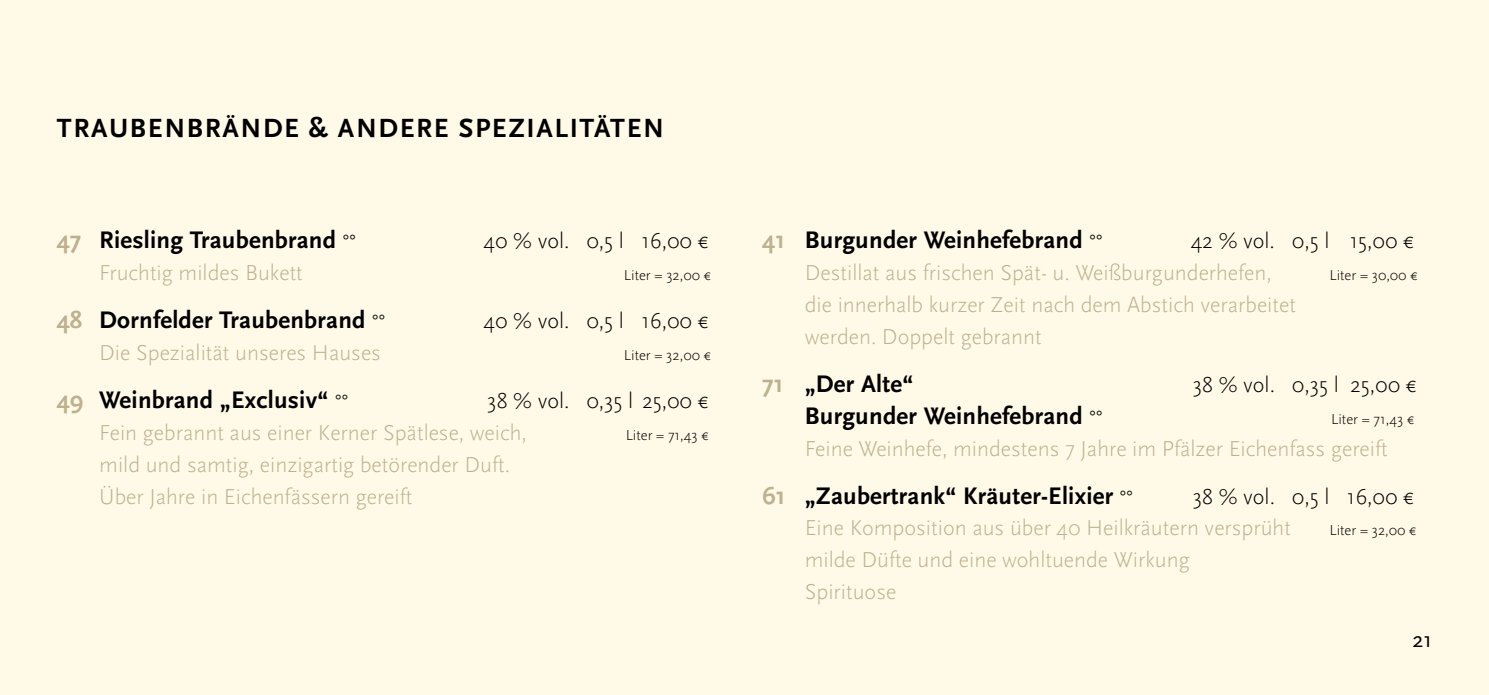
<style>
.page{position:relative;width:1489px;height:695px;background:#fff}
.page>*{position:absolute;margin:0;border:0;box-sizing:border-box;transform-origin:0 0}
.t1{font:700 27.5px "Scala Sans Pro";letter-spacing:.06em;color:#000}
.t2{font:700 25px "Scala Sans Pro";letter-spacing:.01em;color:#000}
.t3{font:300 22.5px/32px "Scala Sans Pro";color:#beb18f}
.t4{font:300 22.5px "Scala Sans Pro";color:#000}
.t5{font:22.5px "Scala Sans Pro";color:#000}
.t6{font:300 15px "Scala Sans Pro";color:#000}
.s1{color:#beb18f}
.s2{font-weight:300;font-size:20px}
</style>
<div class="page">
<div style="left:0;top:0;width:1488px;height:694px;background:#fffae7"></div>
<p class="t1" style="left:57px;top:111px;width:36px">Traubenbr</p>
<p class="t1" style="left:222px;top:111px;width:38px">ände</p>
<p class="t1" style="left:309px;top:111px;width:66px">&amp; Andere</p>
<p class="t1" style="left:458px;top:111px;width:32px">Spezialit</p>
<p class="t1" style="left:594px;top:111px;width:35px">äten</p>
<p class="t2" style="left:57px;top:225px;width:300px"><span class="s1">47</span> Riesling Traubenbrand <span class="s2">°°</span></p>
<p class="t4" style="left:483px;top:228px;width:227px">40 % vol. 0,5 l 16,00 €</p>
<p class="t3" style="left:99px;top:257px;width:205px">Fruchtig mildes Bukett</p>
<p class="t6" style="left:624px;top:267px;width:89px">Liter = 32,00 €</p>
<p class="t2" style="left:57px;top:305px;width:330px"><span class="s1">48</span> Dornfelder Traubenbrand <span class="s2">°°</span></p>
<p class="t4" style="left:483px;top:308px;width:227px">40 % vol. 0,5 l 16,00 €</p>
<p class="t3" style="left:99px;top:336px;width:283px">Die Spezialität unseres Hauses</p>
<p class="t6" style="left:624px;top:346px;width:89px">Liter = 32,00 €</p>
<p class="t2" style="left:57px;top:385px;width:293px"><span class="s1">49</span> Weinbrand „Exclusiv“ <span class="s2">°°</span></p>
<p class="t4" style="left:487px;top:387px;width:223px">38 % vol. 0,35 l 25,00 €</p>
<p class="t3" style="left:99px;top:416px;width:429px">Fein gebrannt aus einer Kerner Spätlese, weich,</p>
<p class="t6" style="left:625px;top:426px;width:85px">Liter = 71,43 €</p>
<p class="t3" style="left:99px;top:448px;width:412px">mild und samtig, einzigartig betörender Duft.<br>Über Jahre in Eichenfässern gereift</p>
<p class="t2" style="left:762px;top:225px;width:342px"><span class="s1">41</span> Burgunder Weinhefebrand <span class="s2">°°</span></p>
<p class="t4" style="left:1190px;top:228px;width:225px">42 % vol. 0,5 l 15,00 €</p>
<p class="t3" style="left:804px;top:257px;width:468px">Destillat aus frischen Spät- u. Weißburgunderhefen,</p>
<p class="t6" style="left:1329px;top:267px;width:90px">Liter = 30,00 €</p>
<p class="t3" style="left:804px;top:289px;width:493px">die innerhalb kurzer Zeit nach dem Abstich verarbeitet werden. Doppelt gebrannt</p>
<p class="t2" style="left:762px;top:369px;width:153px"><span class="s1">71</span> „Der Alte“</p>
<p class="t4" style="left:1192px;top:371px;width:226px">38 % vol. 0,35 l 25,00 €</p>
<p class="t2" style="left:804px;top:401px;width:299px">Burgunder Weinhefebrand <span class="s2">°°</span></p>
<p class="t6" style="left:1330px;top:410px;width:85px">Liter = 71,43 €</p>
<p class="t3" style="left:804px;top:432px;width:584px">Feine Weinhefe, mindestens 7 Jahre im Pfälzer Eichenfass gereift</p>
<p class="t2" style="left:762px;top:480px;width:372px"><span class="s1">61</span> „Zaubertrank“ Kräuter-Elixier <span class="s2">°°</span></p>
<p class="t4" style="left:1192px;top:483px;width:223px">38 % vol. 0,5 l 16,00 €</p>
<p class="t3" style="left:804px;top:512px;width:487px">Eine Komposition aus über 40 Heilkräutern versprüht</p>
<p class="t6" style="left:1329px;top:522px;width:89px">Liter = 32,00 €</p>
<p class="t3" style="left:804px;top:544px;width:386px">milde Düfte und eine wohltuende Wirkung<br>Spirituose</p>
<p class="t5" style="left:1412px;top:626px;width:21px">21</p>
</div>
